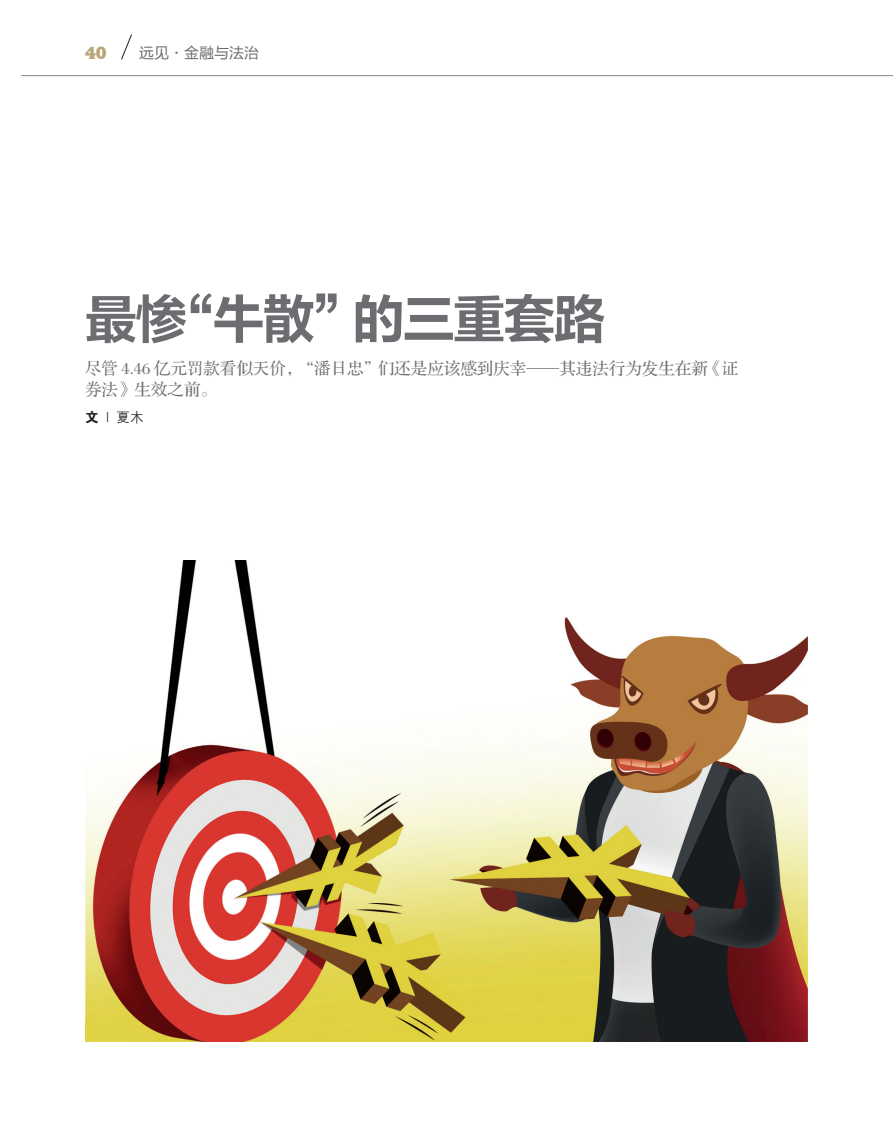
<style>
.page{position:relative;width:893px;height:1127px;background:#fff}
.page>*{position:absolute;margin:0;border:0;box-sizing:border-box;transform-origin:0 0}
.t1{font:51.75px "FZLTCHJW GB1 0";letter-spacing:-.03em;color:#6c6d70}
.t2{font:800 16.95px "Stymie BT";color:#b8a779}
.t3{font:16.5px/21px "FZS3 JW GB1 0";color:#6c6d70}
.t4{font:15px "FZLTHJW GB1 0";color:#6c6d70}
.t5{font:13.5px "FZZDXJW GB1 0";color:#231f20}
.s1{font-family:"FZDHTJW GB1 0"}
</style>
<div class="page">
<hr style="left:21px;top:75px;width:872px;height:1px;background:#808285">
<svg style="left:121px;top:34px;width:11px;height:26px"></svg>
<img style="left:85px;top:560px;width:723px;height:482px">
<p class="t2" style="left:85px;top:43px;width:23px">40</p>
<p class="t4" style="left:139px;top:45px;width:121px">远见·金融与法治</p>
<p class="t1" style="left:162px;top:290px;width:204px">“牛散”</p>
<p class="t1" style="left:85px;top:290px;width:104px">最惨</p>
<p class="t1" style="left:353px;top:290px;width:254px">的三重套路</p>
<p class="t3" style="left:85px;top:359px;width:655px">尽管 4.46 亿元罚款看似天价，“潘日忠”们还是应该感到庆幸——其违法行为发生在新《证券法》生效之前。</p>
<p class="t5" style="left:85px;top:410px;width:60px"><span class="s1">文</span> | 夏木</p>
</div>
